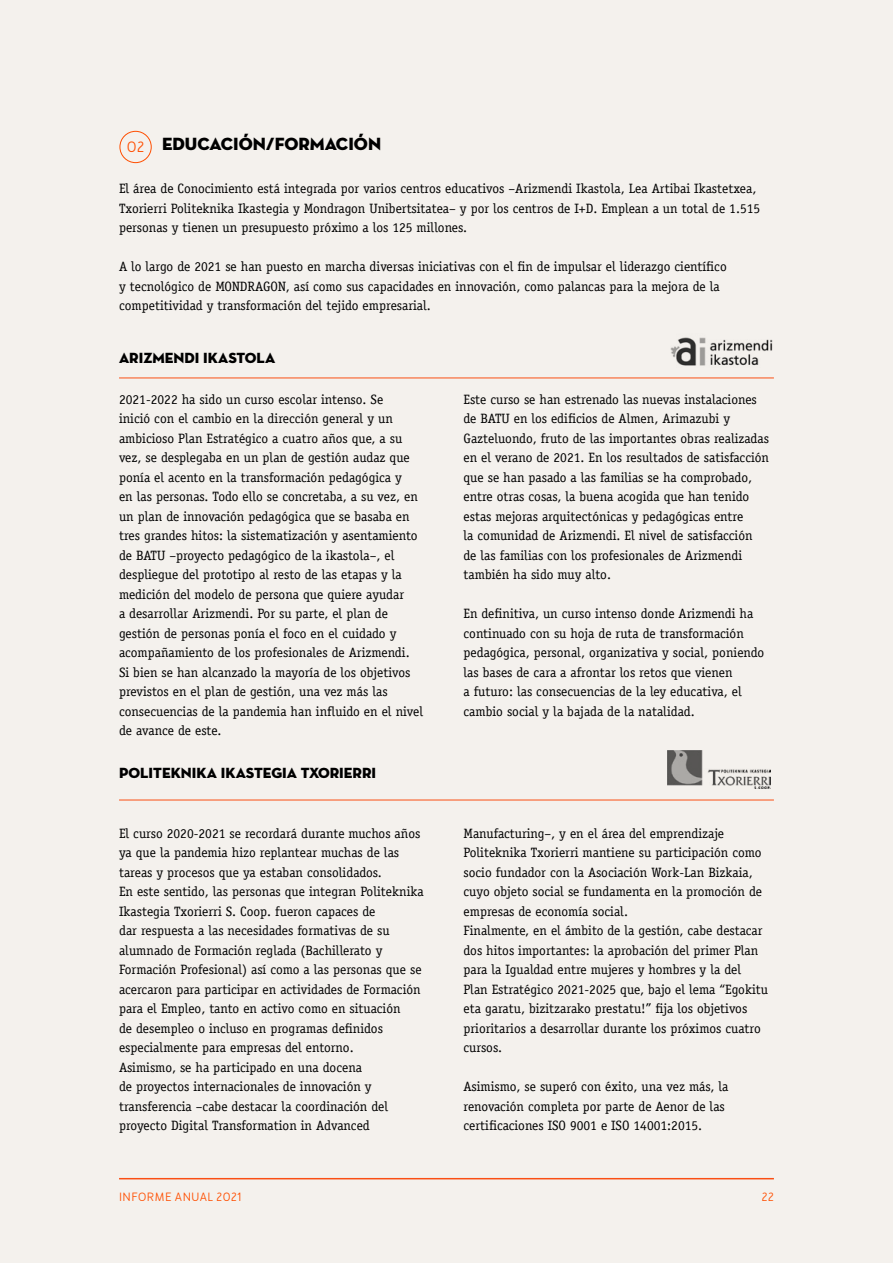
<style>
.page{position:relative;width:893px;height:1263px;background:#f4f1ed}
.page>*{position:absolute;margin:0;border:0;box-sizing:border-box;transform-origin:0 0}
.t1{font:18px "Neutra Disp Titling";color:#000}
.t2{font:15px "Neutra Disp Titling";color:#000}
.t3{font:500 15px "Merlo";color:#ff4e00}
.t4{font:13.5px/19.5px "Officina Serif LT";color:#000}
.t5{font:500 12px "Merlo";letter-spacing:.04em;color:#ff4e00}
</style>
<div class="page">
<hr style="left:119px;top:1178px;width:655px;height:1px;background:#fa4f14">
<img style="left:668px;top:750px;width:103px;height:39px">
<img style="left:671px;top:337px;width:102px;height:29px">
<hr style="left:119px;top:378px;width:655px;height:1px;background:#fa4f14">
<hr style="left:119px;top:800px;width:655px;height:1px;background:#fa4f14">
<div style="left:120px;top:131px;width:32px;height:32px;border:1px solid #ff4e00;border-radius:50%"></div>
<p class="t1" style="left:162px;top:133px;width:221px">EDUCACIÓN/FORMACIÓN</p>
<p class="t4" style="left:119px;top:179px;width:643px">El área de Conocimiento está integrada por varios centros educativos –Arizmendi Ikastola, Lea Artibai Ikastetxea,<br>Txorierri Politeknika Ikastegia y Mondragon Unibertsitatea– y por los centros de I+D. Emplean a un total de 1.515 personas y tienen un presupuesto próximo a los 125 millones.</p>
<p class="t4" style="left:119px;top:257px;width:609px">A lo largo de 2021 se han puesto en marcha diversas iniciativas con el fin de impulsar el liderazgo científico y tecnológico de MONDRAGON, así como sus capacidades en innovación, como palancas para la mejora de la competitividad y transformación del tejido empresarial.</p>
<p class="t2" style="left:119px;top:348px;width:158px">ARIZMENDI IKASTOLA</p>
<p class="t3" style="left:127px;top:137px;width:19px">02</p>
<p class="t4" style="left:119px;top:389px;width:306px">2021-2022 ha sido un curso escolar intenso. Se<br>inició con el cambio en la dirección general y un ambicioso Plan Estratégico a cuatro años que, a su vez, se desplegaba en un plan de gestión audaz que ponía el acento en la transformación pedagógica y<br>en las personas. Todo ello se concretaba, a su vez, en un plan de innovación pedagógica que se basaba en tres grandes hitos: la sistematización y asentamiento de BATU –proyecto pedagógico de la ikastola–, el despliegue del prototipo al resto de las etapas y la medición del modelo de persona que quiere ayudar<br>a desarrollar Arizmendi. Por su parte, el plan de gestión de personas ponía el foco en el cuidado y acompañamiento de los profesionales de Arizmendi.<br>Si bien se han alcanzado la mayoría de los objetivos previstos en el plan de gestión, una vez más las consecuencias de la pandemia han influido en el nivel de avance de este.</p>
<p class="t2" style="left:119px;top:764px;width:259px">POLITEKNIKA IKASTEGIA TXORIERRI</p>
<p class="t4" style="left:119px;top:823px;width:303px">El curso 2020-2021 se recordará durante muchos años ya que la pandemia hizo replantear muchas de las tareas y procesos que ya estaban consolidados.</p>
<p class="t4" style="left:119px;top:882px;width:306px">En este sentido, las personas que integran Politeknika Ikastegia Txorierri S. Coop. fueron capaces de<br>dar respuesta a las necesidades formativas de su alumnado de Formación reglada (Bachillerato y Formación Profesional) así como a las personas que se acercaron para participar en actividades de Formación para el Empleo, tanto en activo como en situación<br>de desempleo o incluso en programas definidos especialmente para empresas del entorno.</p>
<p class="t4" style="left:119px;top:1057px;width:271px">Asimismo, se ha participado en una docena<br>de proyectos internacionales de innovación y transferencia –cabe destacar la coordinación del proyecto Digital Transformation in Advanced</p>
<p class="t4" style="left:463px;top:389px;width:307px">Este curso se han estrenado las nuevas instalaciones de BATU en los edificios de Almen, Arimazubi y Gazteluondo, fruto de las importantes obras realizadas en el verano de 2021. En los resultados de satisfacción que se han pasado a las familias se ha comprobado, entre otras cosas, la buena acogida que han tenido estas mejoras arquitectónicas y pedagógicas entre<br>la comunidad de Arizmendi. El nivel de satisfacción<br>de las familias con los profesionales de Arizmendi también ha sido muy alto.</p>
<p class="t4" style="left:463px;top:604px;width:302px">En definitiva, un curso intenso donde Arizmendi ha continuado con su hoja de ruta de transformación pedagógica, personal, organizativa y social, poniendo las bases de cara a afrontar los retos que vienen<br>a futuro: las consecuencias de la ley educativa, el cambio social y la bajada de la natalidad.</p>
<p class="t4" style="left:463px;top:823px;width:300px">Manufacturing–, y en el área del emprendizaje Politeknika Txorierri mantiene su participación como socio fundador con la Asociación Work-Lan Bizkaia, cuyo objeto social se fundamenta en la promoción de empresas de economía social.</p>
<p class="t4" style="left:463px;top:921px;width:306px">Finalmente, en el ámbito de la gestión, cabe destacar dos hitos importantes: la aprobación del primer Plan para la Igualdad entre mujeres y hombres y la del Plan Estratégico 2021-2025 que, bajo el lema “Egokitu eta garatu, bizitzarako prestatu!” fija los objetivos prioritarios a desarrollar durante los próximos cuatro cursos.</p>
<p class="t4" style="left:463px;top:1077px;width:267px">Asimismo, se superó con éxito, una vez más, la renovación completa por parte de Aenor de las certificaciones ISO 9001 e ISO 14001:2015.</p>
<p class="t5" style="left:119px;top:1189px;width:124px">INFORME ANUAL 2021</p>
<p class="t5" style="left:762px;top:1189px;width:14px">22</p>
</div>
